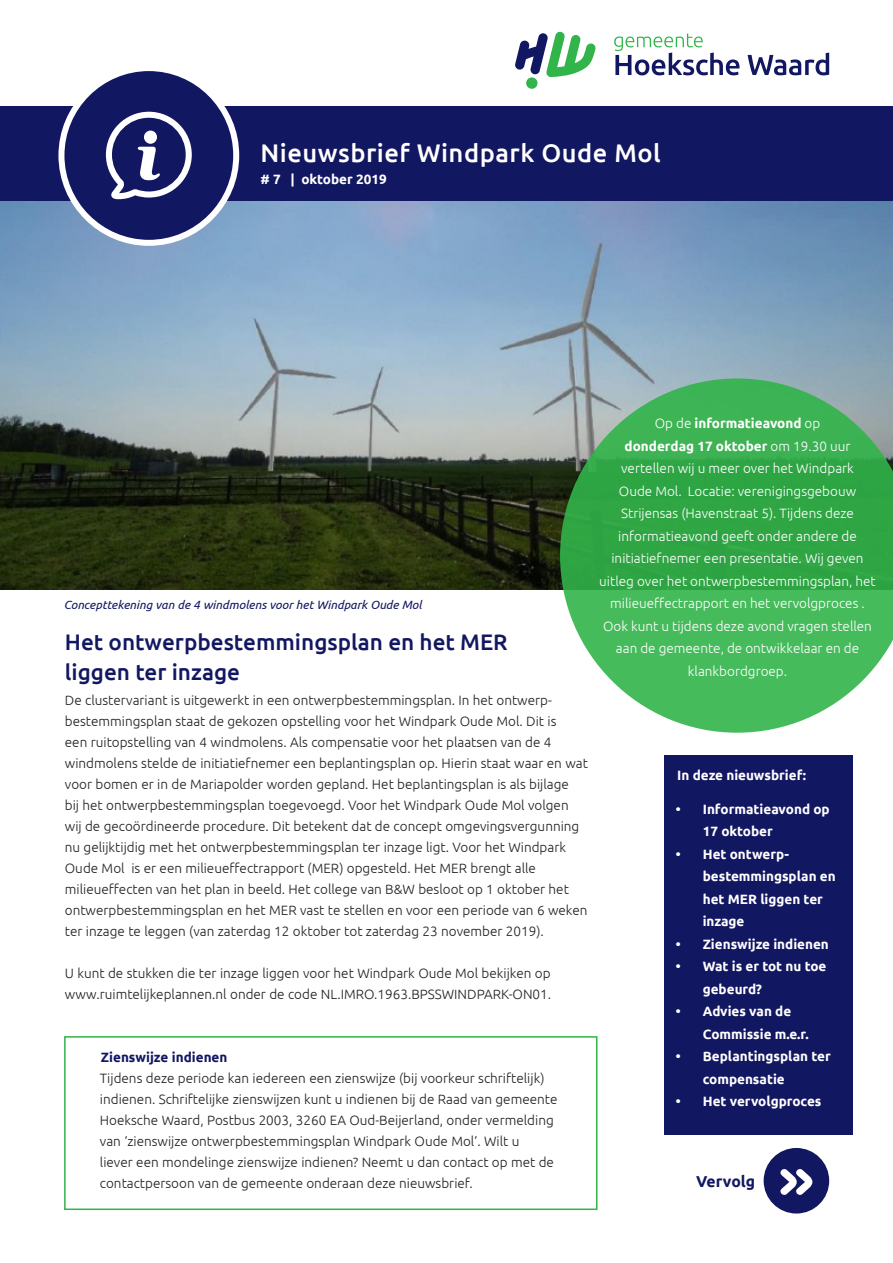
<style>
.page{position:relative;width:893px;height:1263px;background:#fff}
.page>*{position:absolute;margin:0;border:0;box-sizing:border-box;transform-origin:0 0}
.t1{font:500 25.5px "Ubuntu";letter-spacing:.02em;color:#fff}
.t2{font:500 22.5px "Ubuntu";color:#121761}
.t3{font:700 15.75px "Ubuntu";color:#121761}
.Bodytekst{font:300 13.5px/21px "Ubuntu";color:#231f20}
.t4{font:300 13.5px/22.5px "Ubuntu";color:#fff;text-align:center}
.t5{font:700 13.5px/22.5px "Ubuntu";color:#fff}
.Bodytekst-2{font:700 13.5px "Ubuntu";color:#121761}
.Bodytekst-3{font:italic 12px "Ubuntu";color:#121761}
.s1{font-weight:300}
.s2{font-weight:700}
</style>
<div class="page">
<img style="left:0;top:201px;width:893px;height:388px">
<svg style="left:560px;top:378px;width:333px;height:355px;background:#54b567"></svg>
<div style="left:0;top:107px;width:893px;height:94px;background:#121761"></div>
<svg style="left:614px;top:33px;width:125px;height:42px"></svg>
<svg style="left:748px;top:53px;width:81px;height:22px"></svg>
<div style="left:526px;top:77px;width:11px;height:12px;background:#31b44a;border-radius:50%"></div>
<svg style="left:515px;top:31px;width:81px;height:46px"></svg>
<div style="left:61px;top:68px;width:175px;height:175px;background:#121761;border-radius:50%"></div>
<div style="left:58px;top:65px;width:181px;height:181px;border:6px solid #fff;border-radius:50%"></div>
<svg style="left:106px;top:112px;width:86px;height:87px"></svg>
<div style="left:764px;top:1148px;width:65px;height:65px;background:#121761;border-radius:50%"></div>
<svg style="left:780px;top:1169px;width:32px;height:26px"></svg>
<div style="left:664px;top:755px;width:189px;height:380px;background:#121761"></div>
<div style="left:64px;top:1036px;width:533px;height:174px;border:2px solid #31b44a"></div>
<p class="t1" style="left:260px;top:137px;width:402px">Nieuwsbrief Windpark Oude Mol</p>
<p class="t5" style="left:260px;top:168px;width:128px"># 7 | oktober 2019</p>
<p class="Bodytekst-3" style="left:64px;top:598px;width:360px">Concepttekening van de 4 windmolens voor het Windpark Oude Mol</p>
<p class="t2" style="left:65px;top:628px;width:444px">Het ontwerpbestemmingsplan en het MER</p>
<p class="t2" style="left:65px;top:658px;width:177px">liggen ter inzage</p>
<p class="Bodytekst" style="left:65px;top:689px;width:525px">De clustervariant is uitgewerkt in een ontwerpbestemmingsplan. In het ontwerp&shy;bestemmingsplan staat de gekozen opstelling voor het Windpark Oude Mol. Dit is<br>een ruitopstelling van 4 windmolens. Als compensatie voor het plaatsen van de 4 windmolens stelde de initiatiefnemer een beplantingsplan op. Hierin staat waar en wat voor bomen er in de Mariapolder worden gepland. Het beplantingsplan is als bijlage<br>bij het ontwerpbestemmingsplan toegevoegd. Voor het Windpark Oude Mol volgen wij de gecoördineerde procedure. Dit betekent dat de concept omgevingsvergunning nu gelijktijdig met het ontwerpbestemmingsplan ter inzage ligt. Voor het Windpark Oude Mol is er een milieueffectrapport (MER) opgesteld. Het MER brengt alle milieueffecten van het plan in beeld. Het college van B&amp;W besloot op 1 oktober het ontwerpbestemmingsplan en het MER vast te stellen en voor een periode van 6 weken ter inzage te leggen (van zaterdag 12 oktober tot zaterdag 23 november 2019).</p>
<p class="Bodytekst" style="left:65px;top:962px;width:487px">U kunt de stukken die ter inzage liggen voor het Windpark Oude Mol bekijken op</p>
<p class="Bodytekst" style="left:65px;top:983px;width:488px">www.ruimtelijkeplannen.nl onder de code NL.IMRO.1963.BPSSWINDPARK-ON01.</p>
<p class="Bodytekst-2" style="left:101px;top:1049px;width:128px">Zienswijze indienen</p>
<p class="Bodytekst" style="left:100px;top:1067px;width:459px">Tijdens deze periode kan iedereen een zienswijze (bij voorkeur schriftelijk) indienen. Schriftelijke zienswijzen kunt u indienen bij de Raad van gemeente Hoeksche Waard, Postbus 2003, 3260 EA Oud-Beijerland, onder vermelding van ‘zienswijze ontwerpbestemmingsplan Windpark Oude Mol’. Wilt u<br>liever een mondelinge zienswijze indienen? Neemt u dan contact op met de contactpersoon van de gemeente onderaan deze nieuwsbrief.</p>
<p class="t5" style="left:655px;top:412px;width:167px"><span class="s1">Op de</span> informatieavond <span class="s1">op</span></p>
<p class="t4" style="left:599px;top:434px;width:278px"><span class="s2">donderdag 17 oktober</span> om 19.30 uur vertellen wij u meer over het Windpark<br>Oude Mol. Locatie: verenigingsgebouw Strijensas (Havenstraat 5). Tijdens deze informatieavond geeft onder andere de initiatiefnemer een presentatie. Wij geven uitleg over het ontwerpbestemmingsplan, het milieueffectrapport en het vervolgproces .</p>
<p class="t4" style="left:603px;top:614px;width:270px">Ook kunt u tijdens deze avond vragen stellen aan de gemeente, de ontwikkelaar en de klankbordgroep.</p>
<p class="t5" style="left:677px;top:763px;width:130px">In deze nieuwsbrief:</p>
<p class="t5" style="left:703px;top:797px;width:128px;text-indent:-27px">• Informatieavond op<br>17 oktober</p>
<p class="t5" style="left:703px;top:842px;width:135px;text-indent:-27px">• Het ontwerp&shy;bestemmingsplan en het MER liggen ter inzage</p>
<p class="t5" style="left:676px;top:932px;width:155px">• Zienswijze indienen</p>
<p class="t5" style="left:703px;top:955px;width:125px;text-indent:-27px">• Wat is er tot nu toe gebeurd?</p>
<p class="t5" style="left:703px;top:1000px;width:108px;text-indent:-27px">• Advies van de<br>Commissie m.e.r.</p>
<p class="t5" style="left:703px;top:1045px;width:129px;text-indent:-27px">• Beplantingsplan ter compensatie</p>
<p class="t5" style="left:676px;top:1090px;width:147px">• Het vervolgproces</p>
<p class="t3" style="left:696px;top:1172px;width:61px">Vervolg</p>
</div>
